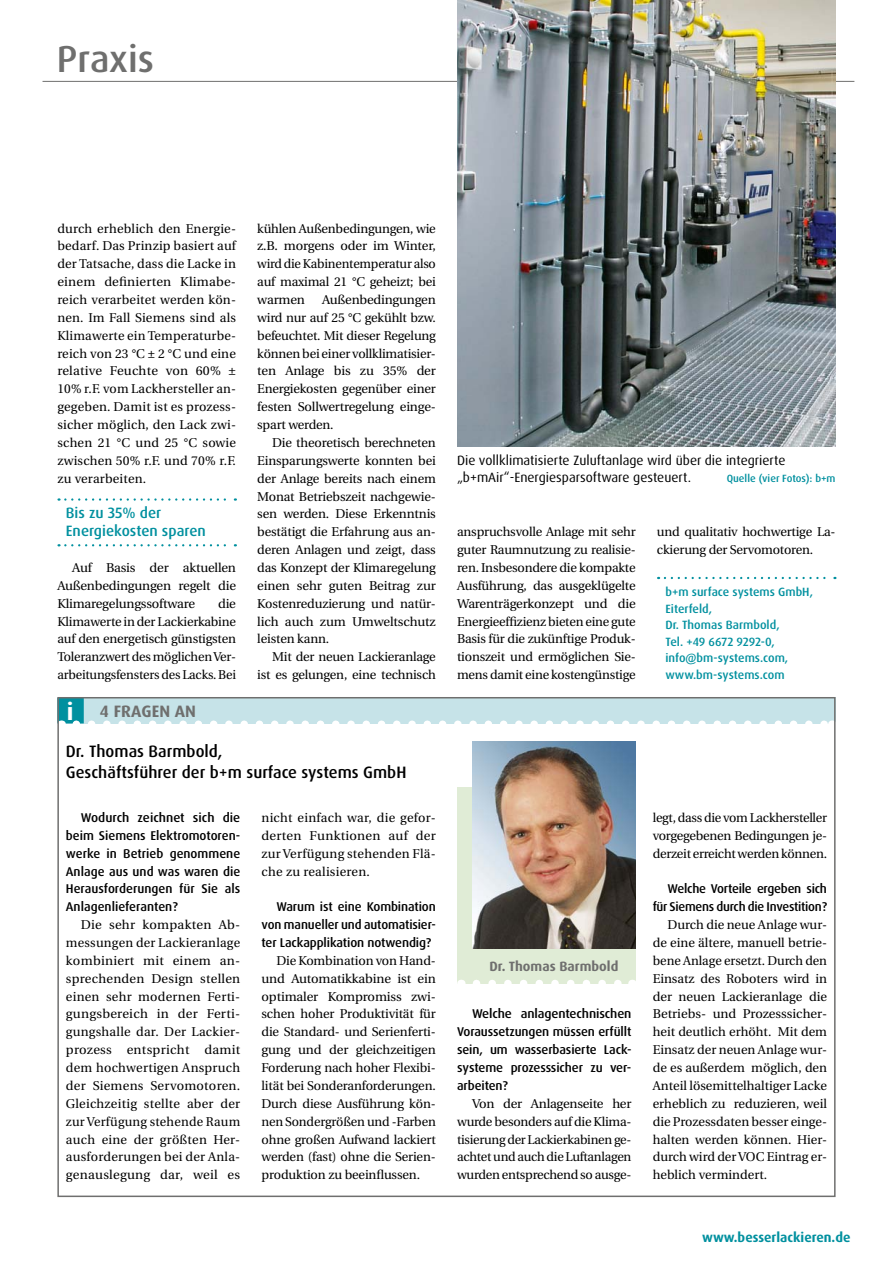
<style>
.page{position:relative;width:893px;height:1263px;background:#fff}
.page>*{position:absolute;margin:0;border:0;box-sizing:border-box;transform-origin:0 0}
.t1{font:500 37.5px "Dax OT";color:#6f6f6e}
.t2{font:500 16.5px/21px "Dax";color:#000}
.t3{font:700 16.5px "Dax OT";letter-spacing:.01em;color:#6f6f6e}
.t4{font:500 15px/18px "Dax OT";color:#00909f}
.t5{font:13.5px/17.1px "Dax OT";color:#000}
.t6{font:700 13.5px "Dax";color:#00909f}
.t7{font:700 13.5px "Dax OT";color:#6f6f6e}
.t8{font:12.75px/17.9px "Utopia";letter-spacing:-.01em;color:#000;text-align:justify}
.t9{font:500 12.75px/17.9px "Dax OT";letter-spacing:-.01em;color:#000;text-align:justify}
.t10{font:500 12px/16.5px "Dax OT";color:#00909f}
.t11{font:500 10.5px "Dax OT";color:#00909f}
.s1{font-size:24px;color:#fff}
</style>
<div class="page">
<hr style="left:43px;top:81px;width:811px;height:1px;background:#6f6f6e">
<svg style="left:59px;top:498px;width:177px;height:3px"></svg>
<svg style="left:59px;top:544px;width:177px;height:2px"></svg>
<svg style="left:665px;top:577px;width:170px;height:2px"></svg>
<img style="left:457px;top:0;width:379px;height:447px">
<div style="left:57px;top:697px;width:779px;height:26px;background:#c6e3e8"></div>
<div style="left:57px;top:698px;width:27px;height:25px;background:#00909f"></div>
<svg style="left:76px;top:720px;width:748px;height:4px"></svg>
<div style="left:458px;top:787px;width:178px;height:197px;background:#e0ecd6"></div>
<img style="left:472px;top:742px;width:164px;height:206px">
<svg style="left:476px;top:980px;width:146px;height:4px"></svg>
<h1 class="t1" style="left:57px;top:35px;width:99px">Praxis</h1>
<p class="t8" style="left:57px;top:220px;width:180px">durch erheblich den Energie&shy;bedarf. Das Prinzip basiert auf der Tatsache, dass die Lacke in einem definierten Klimabe&shy;reich verarbeitet werden kön&shy;nen. Im Fall Siemens sind als Klimawerte ein Temperaturbe&shy;reich von 23 °C ± 2 °C und eine relative Feuchte von 60% ± 10% r.F. vom Lackhersteller an&shy;gegeben. Damit ist es prozess&shy;sicher möglich, den Lack zwi&shy;schen 21 °C und 25 °C sowie zwischen 50% r.F. und 70% r.F. zu verarbeiten.</p>
<p class="t4" style="left:66px;top:504px;width:141px">Bis zu 35% der<br>Energiekosten sparen</p>
<p class="t8" style="left:57px;top:559px;width:180px;text-indent:15px">Auf Basis der aktuellen Außenbedingungen regelt die Klimaregelungssoftware</p>
<p class="t8" style="left:57px;top:595px;width:180px;text-indent:161px">die Klimawerte in der Lackierkabine auf den energetisch günstigsten Toleranzwert des möglichen Ver&shy;arbeitungsfensters des Lacks. Bei</p>
<p class="t3" style="left:67px;top:700px;width:131px"><span class="s1">i</span> 4 FRAGEN AN</p>
<p class="t8" style="left:257px;top:220px;width:180px">kühlen Außenbedingungen, wie z.B. morgens oder im Winter, wird die Kabinentemperatur also auf maximal 21 °C geheizt; bei warmen</p>
<p class="t8" style="left:257px;top:291px;width:180px;text-indent:65px">Außenbedingungen wird nur auf 25 °C gekühlt bzw. befeuchtet. Mit dieser Regelung können bei einer vollklimatisier&shy;ten Anlage bis zu 35% der Energiekosten gegenüber einer festen Sollwertregelung einge&shy;spart werden.</p>
<p class="t8" style="left:257px;top:434px;width:180px;text-indent:15px">Die theoretisch berechneten Einsparungswerte konnten bei der Anlage bereits nach einem Monat Betriebszeit nachgewie&shy;sen werden. Diese Erkenntnis bestätigt die Erfahrung aus an&shy;deren Anlagen und zeigt, dass das Konzept der Klimaregelung einen sehr guten Beitrag zur Kostenreduzierung und natür&shy;lich auch zum Umweltschutz leisten kann.</p>
<p class="t8" style="left:257px;top:648px;width:180px;text-align:right">Mit der neuen Lackieranlage ist es gelungen, eine technisch</p>
<p class="t2" style="left:66px;top:741px;width:342px">Dr. Thomas Barmbold,<br>Geschäftsführer der b+m surface systems GmbH</p>
<p class="t9" style="left:66px;top:809px;width:176px;text-indent:15px">Wodurch zeichnet sich die beim Siemens Elektromotoren&shy;werke in Betrieb genommene Anlage aus und was waren die Herausforderungen für Sie als Anlagenlieferanten?</p>
<p class="t8" style="left:66px;top:916px;width:176px;text-indent:15px">Die sehr kompakten Ab&shy;messungen der Lackieranlage kombiniert mit einem an&shy;sprechenden Design stellen einen sehr modernen Ferti&shy;gungsbereich in der Ferti&shy;gungshalle dar. Der Lackier&shy;prozess entspricht damit dem hochwertigen Anspruch der Siemens Servomotoren.<br>Gleichzeitig stellte aber der zur Verfügung stehende Raum auch eine der größten Her&shy;ausforderungen bei der Anla&shy;genauslegung dar, weil es</p>
<p class="t8" style="left:261px;top:809px;width:176px">nicht einfach war, die gefor&shy;derten Funktionen auf der zur Verfügung stehenden Flä&shy;che zu realisieren.</p>
<p class="t9" style="left:261px;top:898px;width:176px;text-indent:15px">Warum ist eine Kombination von manueller und automatisier&shy;ter Lackapplikation notwendig?</p>
<p class="t8" style="left:261px;top:952px;width:176px;text-align:left;text-indent:15px">Die Kombination von Hand&shy;und Automatikkabine ist ein optimaler Kompromiss zwi&shy;schen hoher Produktivität für die Standard- und Serienferti&shy;gung und der gleichzeitigen<br>Forderung nach hoher Flexibi&shy;lität bei Sonderanforderungen.<br>Durch diese Ausführung kön&shy;nen Sondergrößen und -Farben ohne großen Aufwand lackiert werden (fast) ohne die Serien&shy;produktion zu beeinflussen.</p>
<p class="t5" style="left:457px;top:452px;width:330px">Die vollklimatisierte Zuluftanlage wird über die integrierte „b+mAir“-Energiesparsoftware gesteuert.</p>
<p class="t11" style="left:727px;top:472px;width:110px">Quelle (vier Fotos): b+m</p>
<p class="t8" style="left:457px;top:523px;width:180px">anspruchsvolle Anlage mit sehr guter Raumnutzung zu realisie&shy;ren. Insbesondere die kompakte Ausführung, das ausgeklügelte Warenträgerkonzept und die Energieeffizienz bieten eine gute Basis für die zukünftige Produk&shy;tionszeit und ermöglichen Sie&shy;mens damit eine kostengünstige</p>
<p class="t8" style="left:657px;top:523px;width:180px">und qualitativ hochwertige La&shy;ckierung der Servomotoren.</p>
<p class="t10" style="left:665px;top:584px;width:149px">b+m surface systems GmbH,<br>Eiterfeld,<br>Dr. Thomas Barmbold,<br>Tel. +49 6672 9292-0, info@bm-systems.com, www.bm-systems.com</p>
<p class="t7" style="left:489px;top:957px;width:130px">Dr. Thomas Barmbold</p>
<p class="t9" style="left:457px;top:1005px;width:176px;text-indent:15px">Welche anlagentechnischen Voraussetzungen müssen erfüllt sein, um wasserbasierte Lack&shy;systeme prozesssicher zu ver&shy;arbeiten?</p>
<p class="t8" style="left:457px;top:1095px;width:176px;text-indent:15px">Von der Anlagenseite her wurde besonders auf die Klima&shy;tisierung der Lackierkabinen ge&shy;achtet und auch die Luftanlagen wurden entsprechend so ausge-</p>
<p class="t8" style="left:653px;top:809px;width:176px">legt, dass die vom Lackhersteller vorgegebenen Bedingungen je&shy;derzeit erreicht werden können.</p>
<p class="t9" style="left:653px;top:880px;width:176px;text-align:right">Welche Vorteile ergeben sich für Siemens durch die Investition?</p>
<p class="t8" style="left:653px;top:916px;width:176px;text-indent:15px">Durch die neue Anlage wur&shy;de eine ältere, manuell betrie&shy;bene Anlage ersetzt. Durch den Einsatz des Roboters wird in der neuen Lackieranlage die Betriebs- und Prozesssicher&shy;heit deutlich erhöht. Mit dem Einsatz der neuen Anlage wur&shy;de es außerdem möglich, den Anteil lösemittelhaltiger Lacke erheblich zu reduzieren, weil die Prozessdaten besser einge&shy;halten werden können. Hier&shy;durch wird der VOC Eintrag er&shy;heblich vermindert.</p>
<p class="t6" style="left:702px;top:1229px;width:150px">www.besserlackieren.de</p>
</div>
